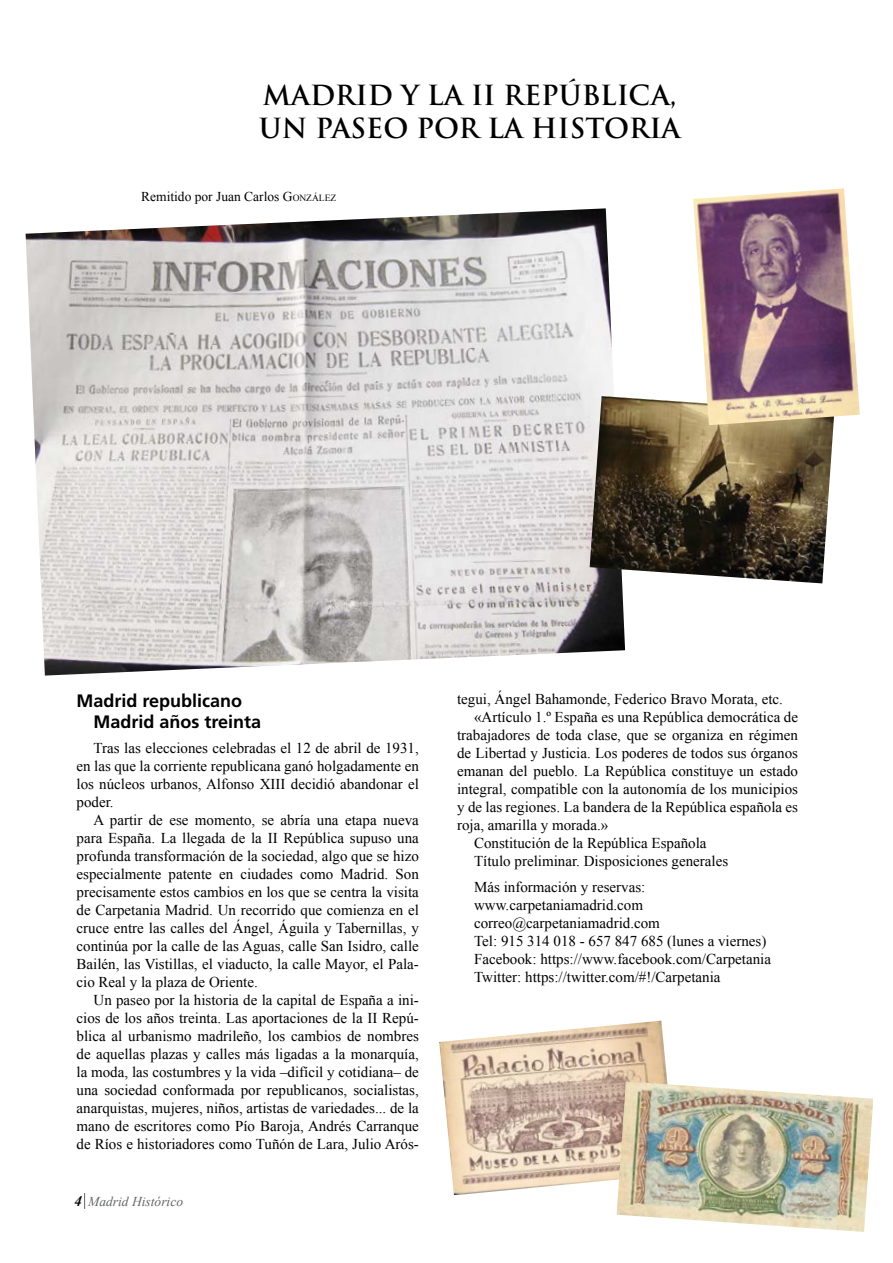
<style>
.page{position:relative;width:893px;height:1263px;background:#fff}
.page>*{position:absolute;margin:0;border:0;box-sizing:border-box;transform-origin:0 0}
.t1{font:700 27px/32.4px "Trajan Pro";color:#000}
.t2{font:700 18px/21.6px "Frutiger LT Std";color:#000}
.t3{font:15px/18px "Times New Roman";color:#000;text-align:justify}
.t4{font:13.5px "Times New Roman";color:#000}
.t5{font:italic 13.5px "Times New Roman";color:#646567}
.s1{font-style:inherit}
.s2{font-size:9.45px}
.s3{font-weight:700;font-size:15px;color:#000}
</style>
<div class="page">
<svg style="left:84px;top:1193px;width:1px;height:16px"></svg>
<img style="left:26px;top:208px;width:599px;height:467px">
<img style="left:439px;top:1020px;width:229px;height:175px">
<img style="left:617px;top:1081px;width:256px;height:151px">
<img style="left:590px;top:396px;width:244px;height:187px">
<img style="left:693px;top:188px;width:167px;height:237px">
<h1 class="t1" style="left:259px;top:80px;width:423px">MADRID Y LA II REPÚBLICA,<br>UN PASEO POR LA HISTORIA</h1>
<p class="t4" style="left:141px;top:187px;width:197px">Remitido por Juan Carlos <span class="s1">G</span><span class="s2">ONZÁLEZ</span></p>
<p class="t2" style="left:94px;top:690px;width:169px;text-indent:-17px">Madrid republicano<br>Madrid años treinta</p>
<p class="t3" style="left:77px;top:738px;width:344px;text-indent:17px">Tras las elecciones celebradas el 12 de abril de 1931, en las que la corriente republicana ganó holgadamente en los núcleos urbanos, Alfonso XIII decidió abandonar el poder.</p>
<p class="t3" style="left:77px;top:810px;width:344px;text-indent:17px">A partir de ese momento, se abría una etapa nueva para España. La llegada de la II República supuso una profunda transformación de la sociedad, algo que se hizo especialmente patente en ciudades como Madrid. Son precisamente estos cambios en los que se centra la visita de Carpetania Madrid. Un recorrido que comienza en el cruce entre las calles del Ángel, Águila y Tabernillas, y continúa por la calle de las Aguas, calle San Isidro, calle Bailén, las Vistillas, el viaducto, la calle Mayor, el Pala&shy;cio Real y la plaza de Oriente.</p>
<p class="t3" style="left:77px;top:990px;width:344px;text-indent:17px">Un paseo por la historia de la capital de España a ini&shy;cios de los años treinta. Las aportaciones de la II Repú&shy;blica al urbanismo madrileño, los cambios de nombres de aquellas plazas y calles más ligadas a la monarquía, la moda, las costumbres y la vida –difícil y cotidiana– de una sociedad conformada por republicanos, socialistas, anarquistas, mujeres, niños, artistas de variedades... de la mano de escritores como Pío Baroja, Andrés Carranque de Ríos e historiadores como Tuñón de Lara, Julio Arós-</p>
<p class="t5" style="left:75px;top:1192px;width:110px"><span class="s3">4</span> Madrid Histórico</p>
<p class="t3" style="left:457px;top:689px;width:327px">tegui, Ángel Bahamonde, Federico Bravo Morata, etc.</p>
<p class="t3" style="left:474px;top:707px;width:325px">«Artículo 1.º España es una República democrática de</p>
<p class="t3" style="left:457px;top:725px;width:342px">trabajadores de toda clase, que se organiza en régimen</p>
<p class="t3" style="left:457px;top:743px;width:342px">de Libertad y Justicia. Los poderes de todos sus órganos</p>
<p class="t3" style="left:457px;top:761px;width:342px">emanan del pueblo. La República constituye un estado</p>
<p class="t3" style="left:457px;top:779px;width:342px">integral, compatible con la autonomía de los municipios</p>
<p class="t3" style="left:457px;top:797px;width:342px">y de las regiones. La bandera de la República española es</p>
<p class="t3" style="left:457px;top:815px;width:153px">roja, amarilla y morada.»</p>
<p class="t3" style="left:474px;top:833px;width:234px">Constitución de la República Española</p>
<p class="t3" style="left:474px;top:851px;width:256px">Título preliminar. Disposiciones generales</p>
<p class="t3" style="left:474px;top:878px;width:298px;text-align:left">Más información y reservas: www.carpetaniamadrid.com correo@carpetaniamadrid.com<br>Tel: 915 314 018 - 657 847 685 (lunes a viernes)<br>Facebook: https://www.facebook.com/Carpetania Twitter: https://twitter.com/#!/Carpetania</p>
</div>
